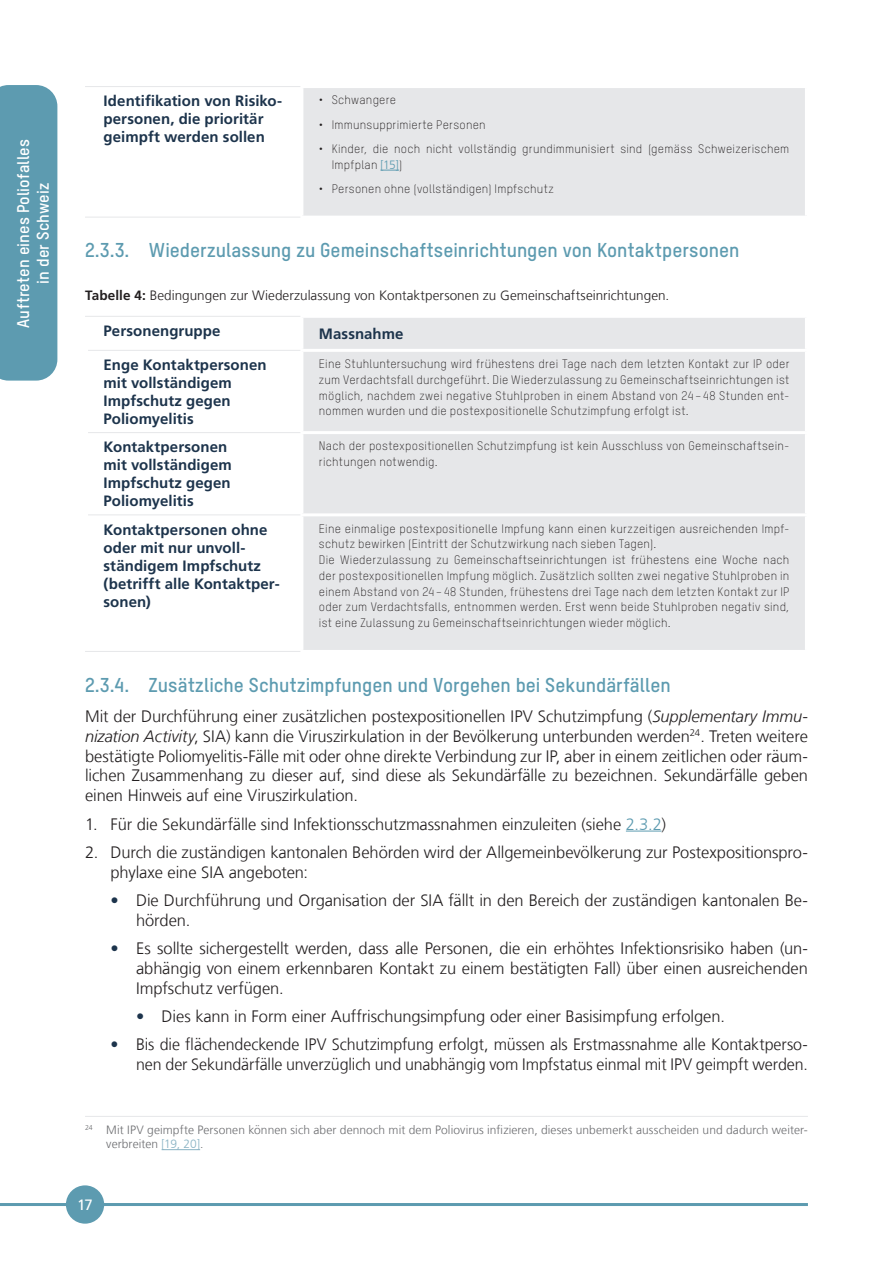
<style>
.page{position:relative;width:893px;height:1263px;background:#fff}
.page>*{position:absolute;margin:0;border:0;box-sizing:border-box;transform-origin:0 0}
.Subtitle_0_0_0{font:19.5px "T Star Pro Bold";color:#5d9bb0}
.Copytext{font:300 16.5px/19.8px "Frutiger LT Com";letter-spacing:-.005em;color:#231f20;text-align:justify}
.Copytext-Number{font:300 16.5px/19.8px "Frutiger LT Com";letter-spacing:-.005em;color:#231f20}
.Register-text{font:16.5px "T Star Pro Bold";letter-spacing:.01em;color:#fff}
.Tabelle_Titel{font:700 15px/18px "Frutiger LT Com";letter-spacing:.005em;color:#1d344c}
.Glossar{font:700 15px "Frutiger LT Com";letter-spacing:.005em;color:#1d344c}
.t1{font:15px "Frutiger LT Com";color:#fff}
.Legende{font:300 13.5px "Frutiger LT Com";letter-spacing:.005em;color:#231f20}
.Tabelle_Lauftext{font:12px/15.8px "T Star Pro Light";letter-spacing:.02em;color:#231f20}
.Footnote{font:300 12px/14.4px "Frutiger LT Com";letter-spacing:.01em;color:#6c6d70}
.s1{font-family:"Frutiger LT Com";font-weight:300;color:#5d9bb0}
.s2{font-weight:700}
.s3{font-style:italic}
.s4{color:#5d9bb0}
.s5{font-weight:700;color:#1d344c}
.s6{color:#88b2c3}
</style>
<div class="page">
<hr style="left:0;top:1203px;width:808px;height:3px;background:#5d9bb0">
<div style="left:66px;top:1185px;width:38px;height:39px;background:#5d9bb0;border-radius:50%"></div>
<hr style="left:626px;top:831px;width:35px;height:1px;background:#5d9bb0">
<div style="left:302px;top:87px;width:504px;height:130px;background:#e6e7e9"></div>
<hr style="left:300px;top:85px;width:508px;height:3px;background:#fff">
<hr style="left:300px;top:88px;width:3px;height:128px;background:#fff">
<hr style="left:805px;top:88px;width:3px;height:128px;background:#fff">
<hr style="left:300px;top:216px;width:508px;height:3px;background:#fff">
<hr style="left:85px;top:86px;width:215px;height:1px;background:#e6e7e9">
<hr style="left:85px;top:217px;width:215px;height:1px;background:#e6e7e9">
<svg style="left:380px;top:170px;width:19px;height:1px"></svg>
<div style="left:303px;top:318px;width:502px;height:332px;background:#e6e7e9"></div>
<hr style="left:300px;top:349px;width:508px;height:3px;background:#fff">
<hr style="left:300px;top:431px;width:508px;height:3px;background:#fff">
<hr style="left:300px;top:513px;width:508px;height:3px;background:#fff">
<hr style="left:85px;top:316px;width:215px;height:1px;background:#e6e7e9">
<hr style="left:88px;top:350px;width:212px;height:1px;background:#e6e7e9">
<hr style="left:88px;top:432px;width:212px;height:1px;background:#e6e7e9">
<hr style="left:88px;top:514px;width:212px;height:1px;background:#e6e7e9">
<hr style="left:85px;top:651px;width:215px;height:1px;background:#e6e7e9">
<hr style="left:85px;top:1116px;width:723px;height:1px;background:#e6e7e9">
<hr style="left:162px;top:1149px;width:38px;height:1px;background:#88b2c3">
<div style="left:0;top:85px;width:57px;height:296px;background:#5d9bb0"></div>
<p class="Register-text" style="left:11px;top:328px;width:190px;rotate:-90deg">Auftreten eines Poliofalles</p>
<p class="Register-text" style="left:31px;top:284px;width:102px;rotate:-90deg">in der Schweiz</p>
<p class="Tabelle_Titel" style="left:104px;top:92px;width:180px">Identifikation von Risiko&shy;personen, die prioritär geimpft werden sollen</p>
<p class="Tabelle_Lauftext" style="left:319px;top:91px;width:79px">• Schwangere</p>
<p class="Tabelle_Lauftext" style="left:319px;top:116px;width:168px">• Immunsupprimierte Personen</p>
<p class="Tabelle_Lauftext" style="left:332px;top:140px;width:459px;text-indent:-13px">• Kinder, die noch nicht vollständig grundimmunisiert sind (gemäss Schweizerischem<br>Impfplan <span class="s1">[15]</span>)</p>
<p class="Tabelle_Lauftext" style="left:319px;top:180px;width:236px">• Personen ohne (vollständigen) Impfschutz</p>
<p class="Subtitle_0_0_0" style="left:85px;top:236px;width:656px">2.3.3. Wiederzulassung zu Gemeinschaftseinrichtungen von Kontaktpersonen</p>
<p class="Legende" style="left:85px;top:288px;width:586px"><span class="s2">Tabelle 4:</span> Bedingungen zur Wiederzulassung von Kontaktpersonen zu Gemeinschaftseinrichtungen.</p>
<p class="Tabelle_Titel" style="left:104px;top:322px;width:119px">Personengruppe</p>
<p class="Glossar" style="left:319px;top:325px;width:86px">Massnahme</p>
<p class="Tabelle_Titel" style="left:104px;top:356px;width:165px">Enge Kontaktpersonen mit vollständigem<br>Impfschutz gegen<br>Poliomyelitis</p>
<p class="Tabelle_Lauftext" style="left:319px;top:355px;width:472px;text-align:justify">Eine Stuhluntersuchung wird frühestens drei Tage nach dem letzten Kontakt zur IP oder zum Verdachtsfall durchgeführt. Die Wiederzulassung zu Gemeinschaftseinrichtungen ist möglich, nachdem zwei negative Stuhlproben in einem Abstand von 24–48 Stunden ent&shy;nommen wurden und die postexpositionelle Schutzimpfung erfolgt ist.</p>
<p class="Tabelle_Titel" style="left:104px;top:438px;width:130px">Kontaktpersonen mit vollständigem<br>Impfschutz gegen<br>Poliomyelitis</p>
<p class="Tabelle_Lauftext" style="left:319px;top:437px;width:472px">Nach der postexpositionellen Schutzimpfung ist kein Ausschluss von Gemeinschaftsein&shy;richtungen notwendig.</p>
<p class="Tabelle_Titel" style="left:104px;top:520px;width:178px">Kontaktpersonen ohne oder mit nur unvoll&shy;ständigem Impfschutz (betrifft alle Kontaktper&shy;sonen)</p>
<p class="Tabelle_Lauftext" style="left:319px;top:520px;width:472px">Eine einmalige postexpositionelle Impfung kann einen kurzzeitigen ausreichenden Impf&shy;schutz bewirken (Eintritt der Schutzwirkung nach sieben Tagen).</p>
<p class="Tabelle_Lauftext" style="left:319px;top:551px;width:472px;text-align:justify">Die Wiederzulassung zu Gemeinschaftseinrichtungen ist frühestens eine Woche nach der postexpositionellen Impfung möglich. Zusätzlich sollten zwei negative Stuhlproben in einem Abstand von 24–48 Stunden, frühestens drei Tage nach dem letzten Kontakt zur IP oder zum Verdachtsfalls, entnommen werden. Erst wenn beide Stuhlproben negativ sind, ist eine Zulassung zu Gemeinschaftseinrichtungen wieder möglich.</p>
<p class="Subtitle_0_0_0" style="left:85px;top:670px;width:587px">2.3.4. Zusätzliche Schutzimpfungen und Vorgehen bei Sekundärfällen</p>
<p class="Copytext" style="left:85px;top:706px;width:724px">Mit der Durchführung einer zusätzlichen postexpositionellen IPV Schutzimpfung (<span class="s3">Supplementary Immu&shy;nization Activity</span>, SIA) kann die Viruszirkulation in der Bevölkerung unterbunden werden<sup>24</sup>. Treten weitere bestätigte Poliomyelitis-Fälle mit oder ohne direkte Verbindung zur IP, aber in einem zeitlichen oder räum&shy;lichen Zusammenhang zu dieser auf, sind diese als Sekundärfälle zu bezeichnen. Sekundärfälle geben einen Hinweis auf eine Viruszirkulation.</p>
<p class="Copytext-Number" style="left:85px;top:814px;width:582px">1. Für die Sekundärfälle sind Infektionsschutzmassnahmen einzuleiten (siehe <span class="s4">2.3.2</span>)</p>
<p class="Copytext-Number" style="left:111px;top:842px;width:699px;text-indent:-26px">2. Durch die zuständigen kantonalen Behörden wird der Allgemeinbevölkerung zur Postexpositionspro&shy;phylaxe eine SIA angeboten:</p>
<p class="Copytext" style="left:136px;top:890px;width:673px;text-indent:-26px"><span class="s5">•</span> Die Durchführung und Organisation der SIA fällt in den Bereich der zuständigen kantonalen Be&shy;hörden.</p>
<p class="Copytext" style="left:136px;top:938px;width:673px;text-indent:-26px"><span class="s5">•</span> Es sollte sichergestellt werden, dass alle Personen, die ein erhöhtes Infektionsrisiko haben (un&shy;abhängig von einem erkennbaren Kontakt zu einem bestätigten Fall) über einen ausreichenden Impfschutz verfügen.</p>
<p class="Copytext" style="left:136px;top:1006px;width:590px"><span class="s5">•</span> Dies kann in Form einer Auffrischungsimpfung oder einer Basisimpfung erfolgen.</p>
<p class="Copytext" style="left:111px;top:1035px;width:699px;text-align:right"><span class="s5">•</span> Bis die flächendeckende IPV Schutzimpfung erfolgt, müssen als Erstmassnahme alle Kontaktperso&shy;nen der Sekundärfälle unverzüglich und unabhängig vom Impfstatus einmal mit IPV geimpft werden.</p>
<p class="Footnote" style="left:106px;top:1122px;width:703px;text-indent:-21px"><sup>24</sup> Mit IPV geimpfte Personen können sich aber dennoch mit dem Poliovirus infizieren, dieses unbemerkt ausscheiden und dadurch weiter&shy;verbreiten <span class="s6">[19, 20]</span>.</p>
<p class="t1" style="left:77px;top:1196px;width:17px">17</p>
</div>
